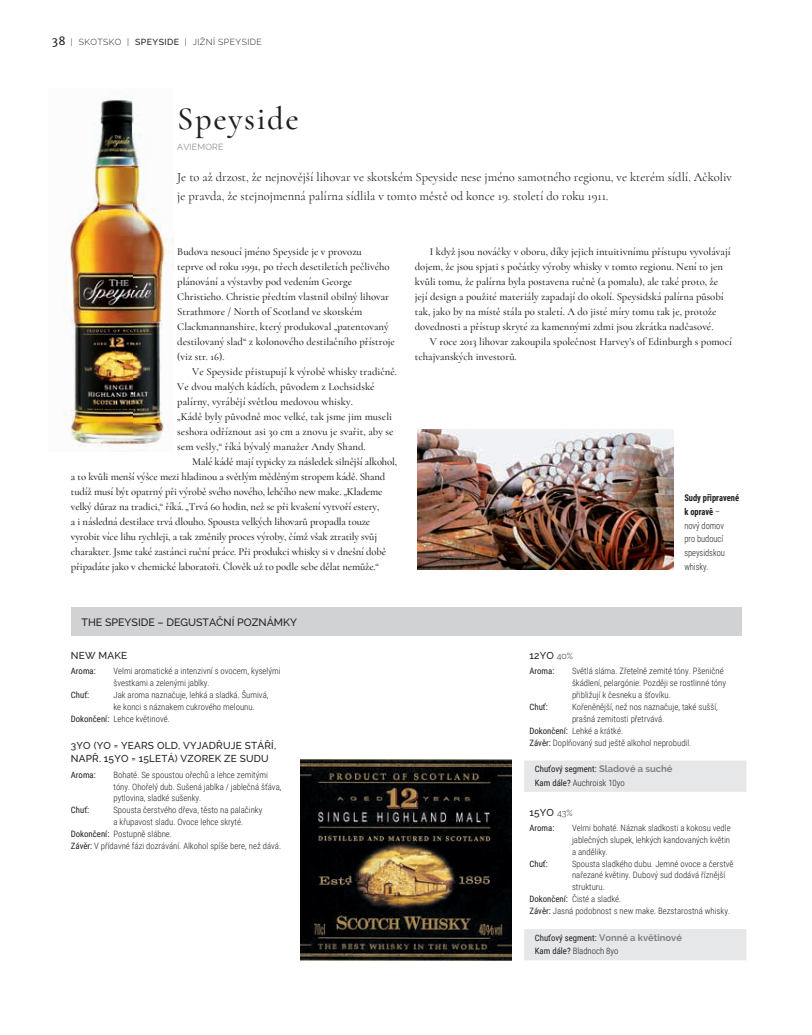
<style>
.page{position:relative;width:812px;height:1035px;background:#fff}
.page>*{position:absolute;margin:0;border:0;box-sizing:border-box;transform-origin:0 0}
.t1{font:500 32.5px "Cormorant";letter-spacing:.05em;color:#231f20}
.t2{font:12.5px/18.8px "Cormorant";color:#231f20}
.t3{font:500 10.62px/15px "Cormorant";color:#231f20}
.t4{font:500 10.62px "Raleway";color:#231f20}
.t5{font:500 10px/13.1px "Raleway";letter-spacing:.02em;color:#231f20}
.t6{font:300 9.38px/13.8px "Roboto Condensed";color:#231f20;scale:.9 1}
.t7{font:300 8.75px/11.9px "Roboto Condensed";color:#231f20}
.t8{font:8.75px/13.8px "Roboto Condensed";color:#231f20}
.t9{font:300 8.75px "Raleway";letter-spacing:.05em;color:#231f20}
.t10{font:300 8.75px "Raleway";letter-spacing:.025em;color:#6c6d70}
.s1{font-family:"Merriweather Sans";font-weight:400;font-size:11.25px}
.s2{font-weight:500}
.s3{font-weight:400}
.s4{font-weight:700}
.s5{font-weight:300;font-size:8.75px}
.s6{font-family:"Raleway";font-weight:700;font-size:9.38px;color:#808285}
.s7{font-weight:300}
</style>
<div class="page">
<img style="left:63px;top:98px;width:111px;height:353px">
<img style="left:300px;top:759px;width:211px;height:201px">
<img style="left:417px;top:430px;width:256px;height:140px">
<div style="left:71px;top:607px;width:670px;height:28px;background:#d1d2d4"></div>
<div style="left:524px;top:760px;width:222px;height:18px;background:#e6e7e9"></div>
<div style="left:524px;top:774px;width:222px;height:18px;background:#e6e7e9"></div>
<div style="left:524px;top:929px;width:222px;height:17px;background:#e6e7e9"></div>
<div style="left:524px;top:943px;width:222px;height:17px;background:#e6e7e9"></div>
<p class="t9" style="left:52px;top:37px;width:212px"><span class="s1">38</span> | SkotSko | <span class="s2">SPEYSIDE</span> | JIŽNÍ SPEYSIDE</p>
<h1 class="t1" style="left:177px;top:99px;width:123px">Speyside</h1>
<p class="t2" style="left:177px;top:167px;width:556px">Je to až drzost, že nejnovější lihovar ve skotském Speyside nese jméno samotného regionu, ve kterém sídlí. Ačkoliv je pravda, že stejnojmenná palírna sídlila v tomto městě od konce 19. století do roku 1911.</p>
<p class="t10" style="left:177px;top:142px;width:48px">AVIEMORE</p>
<p class="t3" style="left:177px;top:244px;width:219px">Budova nesoucí jméno Speyside je v provozu<br>teprve od roku 1991, po třech desetiletích pečlivého plánování a výstavby pod vedením George Christieho. Christie předtím vlastnil obilný lihovar Strathmore / North of Scotland ve skotském Clackmannanshire, který produkoval „patentovaný destilovaný slad“ z kolonového destilačního přístroje (viz str. 16).</p>
<p class="t3" style="left:177px;top:364px;width:221px;text-indent:15px">Ve Speyside přistupují k výrobě whisky tradičně.<br>Ve dvou malých kádích, původem z Lochsidské palírny, vyrábějí světlou medovou whisky.<br>„Kádě byly původně moc velké, tak jsme jim museli seshora odříznout asi 30 cm a znovu je svařit, aby se sem vešly,“ říká bývalý manažer Andy Shand.</p>
<p class="t3" style="left:71px;top:454px;width:327px;text-indent:121px">Malé kádě mají typicky za následek silnější alkohol, a to kvůli menší výšce mezi hladinou a světlým měděným stropem kádě. Shand tudíž musí být opatrný při výrobě svého nového, lehčího new make. „Klademe velký důraz na tradici,“ říká. „Trvá 60 hodin, než se při kvašení vytvoří estery,<br>a i následná destilace trvá dlouho. Spousta velkých lihovarů propadla touze vyrobit více lihu rychleji, a tak změnily proces výroby, čímž však ztratily svůj charakter. Jsme také zastánci ruční práce. Při produkci whisky si v dnešní době připadáte jako v chemické laboratoři. Člověk už to podle sebe dělat nemůže.“</p>
<p class="t4" style="left:81px;top:616px;width:217px">THE SPEYSIDE – DEGUSTAČNÍ POZNÁMKY</p>
<p class="t5" style="left:71px;top:649px;width:58px">NEW MAKE</p>
<p class="t8" style="left:71px;top:664px;width:26px">Aroma:</p>
<p class="t7" style="left:113px;top:665px;width:169px">Velmi aromatické a intenzivní s ovocem, kyselými švestkami a zelenými jablky.</p>
<p class="t8" style="left:71px;top:688px;width:20px">Chuť:</p>
<p class="t7" style="left:113px;top:688px;width:156px">Jak aroma naznačuje, lehká a sladká. Šumivá,</p>
<p class="t7" style="left:113px;top:700px;width:143px">ke konci s náznakem cukrového melounu.</p>
<p class="t7" style="left:71px;top:712px;width:100px"><span class="s3">Dokončení:</span> Lehce květinové.</p>
<p class="t5" style="left:71px;top:739px;width:207px">3YO (YO = YEARS OLD, VYJADŘUJE STÁŘÍ,<br>NAPŘ. 15YO = 15LETÁ) VZOREK ZE SUDU</p>
<p class="t8" style="left:71px;top:767px;width:26px">Aroma:</p>
<p class="t7" style="left:113px;top:768px;width:169px">Bohaté. Se spoustou ořechů a lehce zemitými tóny. Ohořelý dub. Sušená jablka / jablečná šťáva, pytlovina, sladké sušenky.</p>
<p class="t8" style="left:71px;top:803px;width:20px">Chuť:</p>
<p class="t7" style="left:113px;top:804px;width:150px">Spousta čerstvého dřeva, těsto na palačinky</p>
<p class="t7" style="left:113px;top:816px;width:131px">a křupavost sladu. Ovoce lehce skryté.</p>
<p class="t7" style="left:71px;top:827px;width:103px"><span class="s3">Dokončení:</span> Postupně slábne.</p>
<p class="t7" style="left:71px;top:839px;width:212px"><span class="s3">Závěr:</span> V přídavné fázi dozrávání. Alkohol spíše bere, než dává.</p>
<p class="t3" style="left:415px;top:244px;width:317px;text-indent:15px">I když jsou nováčky v oboru, díky jejich intuitivnímu přístupu vyvolávají dojem, že jsou spjati s počátky výroby whisky v tomto regionu. Není to jen kvůli tomu, že palírna byla postavena ručně (a pomalu), ale také proto, že její design a použité materiály zapadají do okolí. Speysidská palírna působí tak, jako by na místě stála po staletí. A do jisté míry tomu tak je, protože dovednosti a přístup skryté za kamennými zdmi jsou zkrátka nadčasové.</p>
<p class="t3" style="left:415px;top:334px;width:318px;text-indent:15px">V roce 2013 lihovar zakoupila společnost Harvey’s of Edinburgh s pomocí tchajvanských investorů.</p>
<p class="t6" style="left:684px;top:490px;width:62px"><span class="s4">Sudy připravené k opravě</span> –<br>nový domov<br>pro budoucí speysidskou whisky.</p>
<p class="t5" style="left:529px;top:649px;width:45px">12YO <span class="s5">40%</span></p>
<p class="t8" style="left:529px;top:664px;width:26px">Aroma:</p>
<p class="t7" style="left:572px;top:665px;width:155px">Světlá sláma. Zřetelně zemité tóny. Pšeničné škádlení, pelargónie. Později se rostlinné tóny přibližují k česneku a šťovíku.</p>
<p class="t8" style="left:529px;top:699px;width:20px">Chuť:</p>
<p class="t7" style="left:572px;top:700px;width:147px">Kořeněnější, než nos naznačuje, také sušší,</p>
<p class="t7" style="left:572px;top:712px;width:94px">prašná zemitosti přetrvává.</p>
<p class="t7" style="left:529px;top:724px;width:95px"><span class="s3">Dokončení:</span> Lehké a krátké.</p>
<p class="t7" style="left:529px;top:736px;width:163px"><span class="s3">Závěr:</span> Doplňovaný sud ještě alkohol neprobudil.</p>
<p class="t8" style="left:534px;top:761px;width:139px">Chuťový segment: <span class="s6">Sladové a suché<br></span>Kam dále? <span class="s7">Auchroisk 10yo</span></p>
<p class="t5" style="left:529px;top:805px;width:44px">15YO <span class="s5">43%</span></p>
<p class="t8" style="left:529px;top:820px;width:26px">Aroma:</p>
<p class="t7" style="left:572px;top:821px;width:160px;text-align:justify">Velmi bohaté. Náznak sladkosti a kokosu vedle jablečných slupek, lehkých kandovaných květin a anděliky.</p>
<p class="t8" style="left:529px;top:856px;width:20px">Chuť:</p>
<p class="t7" style="left:572px;top:857px;width:163px">Spousta sladkého dubu. Jemné ovoce a čerstvě</p>
<p class="t7" style="left:572px;top:869px;width:155px">nařezané květiny. Dubový sud dodává říznější</p>
<p class="t7" style="left:572px;top:881px;width:34px">strukturu.</p>
<p class="t7" style="left:529px;top:893px;width:93px"><span class="s3">Dokončení:</span> Čisté a sladké.</p>
<p class="t7" style="left:529px;top:904px;width:202px"><span class="s3">Závěr:</span> Jasná podobnost s new make. Bezstarostná whisky.</p>
<p class="t8" style="left:534px;top:930px;width:149px">Chuťový segment: <span class="s6">Vonné a květinové<br></span>Kam dále? <span class="s7">Bladnoch 8yo</span></p>
</div>
